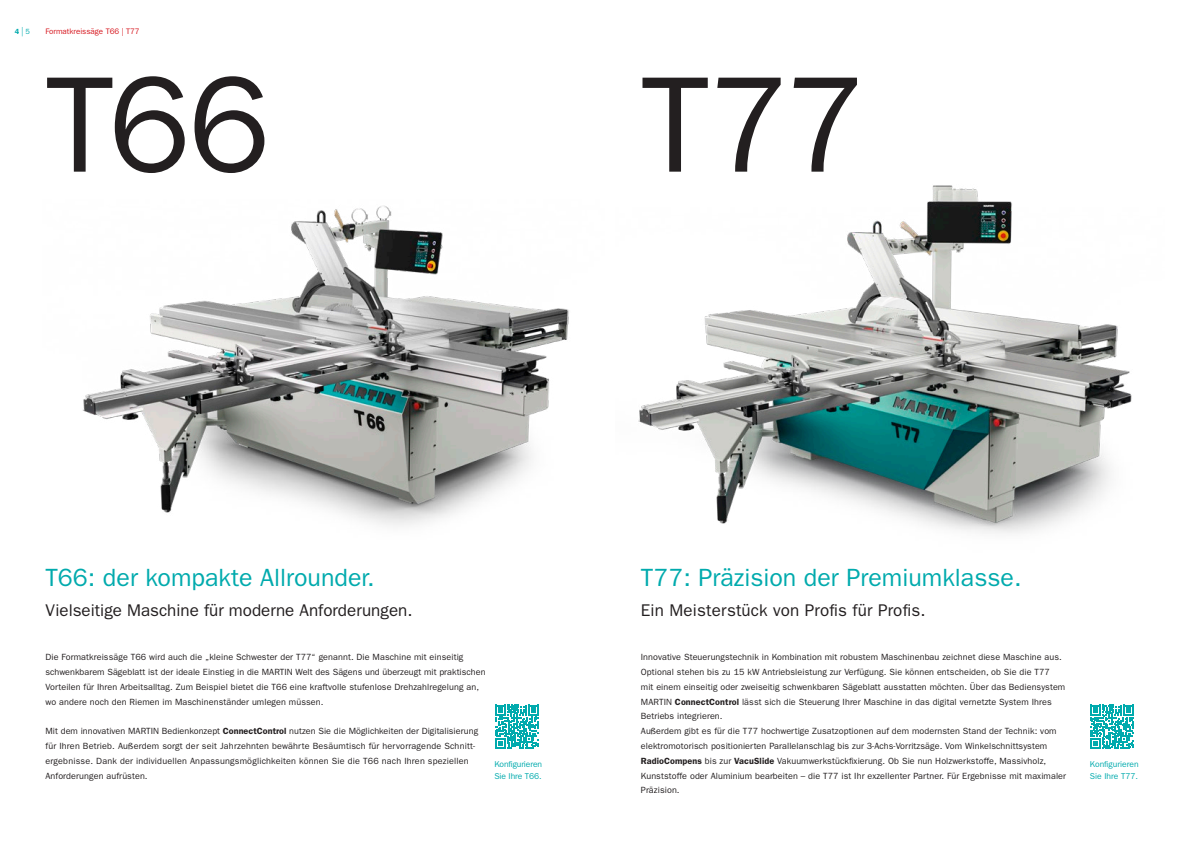
<style>
.page{position:relative;width:1191px;height:842px;background:#fff}
.page>*{position:absolute;margin:0;border:0;box-sizing:border-box;transform-origin:0 0}
.t1{font:137px "ITC Franklin Gothic Std";letter-spacing:-.03em;color:#231f20}
.t2{font:25px "ITC Franklin Gothic Std";color:#00aaad}
.t3{font:17px "ITC Franklin Gothic Std";color:#231f20}
.t4{font:9px/14.8px "ITC Franklin Gothic Std";letter-spacing:.01em;color:#231f20}
.t5{font:8.5px/11.7px "ITC Franklin Gothic Std";letter-spacing:-.01em;color:#00aaad}
.t6{font:8px "ITC Franklin Gothic Std";color:#d7171f}
.t7{font:600 7.5px "ITC Franklin Gothic Std";color:#00aaad}
.s1{font-weight:400;font-size:9.4px}
.s2{font-weight:400}
.s3{font-weight:600}
</style>
<div class="page">
<img style="left:82px;top:205px;width:487px;height:321px">
<img style="left:638px;top:185px;width:494px;height:348px">
<svg style="left:495px;top:705px;width:43px;height:43px"></svg>
<svg style="left:1090px;top:705px;width:43px;height:44px"></svg>
<p class="t7" style="left:15px;top:27px;width:17px">4 <span class="s1">|</span> <span class="s2">5</span></p>
<p class="t6" style="left:45px;top:27px;width:96px">Formatkreissäge T66 | T77</p>
<h1 class="t1" style="left:45px;top:46px;width:227px">T66</h1>
<h1 class="t1" style="left:641px;top:46px;width:227px">T77</h1>
<h2 class="t2" style="left:45px;top:563px;width:330px">T66: der kompakte Allrounder.</h2>
<h3 class="t3" style="left:45px;top:600px;width:368px">Vielseitige Maschine für moderne Anforderungen.</h3>
<h2 class="t2" style="left:641px;top:563px;width:382px">T77: Präzision der Premiumklasse.</h2>
<h3 class="t3" style="left:641px;top:600px;width:286px">Ein Meisterstück von Profis für Profis.</h3>
<p class="t4" style="left:45px;top:650px;width:441px">Die Formatkreissäge T66 wird auch die „kleine Schwester der T77“ genannt. Die Maschine mit einseitig schwenkbarem Sägeblatt ist der ideale Einstieg in die MARTIN Welt des Sägens und überzeugt mit praktischen Vorteilen für Ihren Arbeitsalltag. Zum Beispiel bietet die T66 eine kraftvolle stufenlose Drehzahlregelung an, wo andere noch den Riemen im Maschinenständer umlegen müssen.</p>
<p class="t4" style="left:45px;top:724px;width:434px">Mit dem innovativen MARTIN Bedienkonzept <span class="s3">ConnectControl</span> nutzen Sie die Möglichkeiten der Digitalisierung für Ihren Betrieb. Außerdem sorgt der seit Jahrzehnten bewährte Besäumtisch für hervorragende Schnitt&shy;ergebnisse. Dank der individuellen Anpassungsmöglichkeiten können Sie die T66 nach Ihren speziellen Anforderungen aufrüsten.</p>
<p class="t4" style="left:641px;top:650px;width:427px">Innovative Steuerungstechnik in Kombination mit robustem Maschinenbau zeichnet diese Maschine aus.<br>Optional stehen bis zu 15 kW Antriebsleistung zur Verfügung. Sie können entscheiden, ob Sie die T77<br>mit einem einseitig oder zweiseitig schwenkbaren Sägeblatt ausstatten möchten. Über das Bediensystem MARTIN <span class="s3">ConnectControl</span> lässt sich die Steuerung Ihrer Maschine in das digital vernetzte System Ihres Betriebs integrieren.<br>Außerdem gibt es für die T77 hochwertige Zusatzoptionen auf dem modernsten Stand der Technik: vom elektromotorisch positionierten Parallelanschlag bis zur 3-Achs-Vorritzsäge. Vom Winkelschnittsystem <span class="s3">RadioCompens</span> bis zur <span class="s3">VacuSlide</span> Vakuumwerkstückfixierung. Ob Sie nun Holzwerkstoffe, Massivholz, Kunststoffe oder Aluminium bearbeiten – die T77 ist Ihr exzellenter Partner. Für Ergebnisse mit maximaler Präzision.</p>
<p class="t5" style="left:494px;top:758px;width:49px">Konfigurieren<br>Sie Ihre T66.</p>
<p class="t5" style="left:1090px;top:758px;width:50px">Konfigurieren<br>Sie Ihre T77.</p>
</div>
